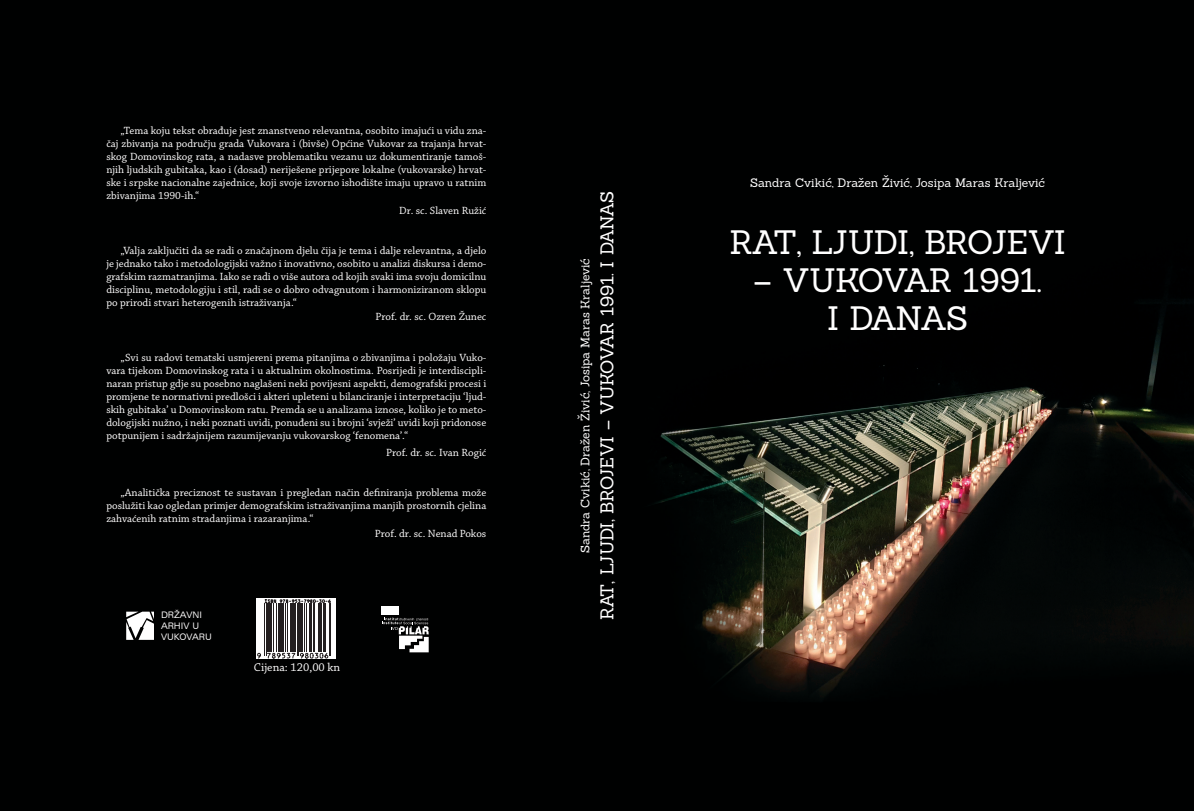
<style>
.page{position:relative;width:1194px;height:811px;background:#fff}
.page>*{position:absolute;margin:0;border:0;box-sizing:border-box;transform-origin:0 0}
.t1{font:33px/38px "Sanchez";letter-spacing:-.07em;color:#fff;text-align:center}
.t2{font:33px "Sanchez";letter-spacing:-.045em;color:#fff}
.t3{font:18px "Sanchez";letter-spacing:-.045em;color:#fff}
.t4{font:12px "Sanchez";letter-spacing:-.005em;color:#fff}
.t5{font:12px "Chaparral Pro";color:#fff}
.t6{font:11px/13px "Chaparral Pro";color:#fff;text-align:justify}
.t7{font:expanded 9px/10.8px "Zurich BT";color:#fff;scale:.87 1}
</style>
<div class="page">
<img style="left:0;top:0;width:1193px;height:811px">
<svg style="left:126px;top:611px;width:28px;height:29px"></svg>
<div style="left:381px;top:607px;width:18px;height:8px;background:#fff"></div>
<svg style="left:382px;top:617px;width:47px;height:35px"></svg>
<svg style="left:257px;top:599px;width:79px;height:60px"></svg>
<hr style="left:264px;top:603px;width:1px;height:53px;background:#231f20">
<hr style="left:266px;top:603px;width:1px;height:53px;background:#231f20">
<hr style="left:267px;top:603px;width:2px;height:49px;background:#231f20">
<hr style="left:270px;top:603px;width:1px;height:49px;background:#231f20">
<hr style="left:273px;top:603px;width:1px;height:49px;background:#231f20">
<hr style="left:276px;top:603px;width:1px;height:49px;background:#231f20">
<hr style="left:278px;top:603px;width:1px;height:49px;background:#231f20">
<hr style="left:279px;top:603px;width:2px;height:49px;background:#231f20">
<hr style="left:282px;top:603px;width:1px;height:49px;background:#231f20">
<hr style="left:285px;top:603px;width:1px;height:49px;background:#231f20">
<hr style="left:287px;top:603px;width:1px;height:49px;background:#231f20">
<hr style="left:290px;top:603px;width:1px;height:49px;background:#231f20">
<hr style="left:292px;top:603px;width:2px;height:49px;background:#231f20">
<hr style="left:294px;top:603px;width:2px;height:49px;background:#231f20">
<hr style="left:297px;top:603px;width:1px;height:53px;background:#231f20">
<hr style="left:298px;top:603px;width:1px;height:53px;background:#231f20">
<hr style="left:299px;top:603px;width:2px;height:49px;background:#231f20">
<hr style="left:302px;top:603px;width:1px;height:49px;background:#231f20">
<hr style="left:304px;top:603px;width:1px;height:49px;background:#231f20">
<hr style="left:306px;top:603px;width:1px;height:49px;background:#231f20">
<hr style="left:309px;top:603px;width:2px;height:49px;background:#231f20">
<hr style="left:313px;top:603px;width:1px;height:49px;background:#231f20">
<hr style="left:314px;top:603px;width:1px;height:49px;background:#231f20">
<hr style="left:318px;top:603px;width:1px;height:49px;background:#231f20">
<hr style="left:319px;top:603px;width:2px;height:49px;background:#231f20">
<hr style="left:323px;top:603px;width:1px;height:49px;background:#231f20">
<hr style="left:324px;top:603px;width:1px;height:49px;background:#231f20">
<hr style="left:325px;top:603px;width:1px;height:49px;background:#231f20">
<hr style="left:329px;top:603px;width:1px;height:53px;background:#231f20">
<hr style="left:330px;top:603px;width:1px;height:53px;background:#231f20">
<svg style="left:257px;top:652px;width:71px;height:7px"></svg>
<svg style="left:265px;top:599px;width:66px;height:4px"></svg>
<p class="t6" style="left:106px;top:125px;width:381px;text-indent:14px">„Tema koju tekst obrađuje jest znanstveno relevantna, osobito imajući u vidu zna&shy;čaj zbivanja na području grada Vukovara i (bivše) Općine Vukovar za trajanja hrvat&shy;skog Domovinskog rata, a nadasve problematiku vezanu uz dokumentiranje tamoš&shy;njih ljudskih gubitaka, kao i (dosad) neriješene prijepore lokalne (vukovarske) hrvat&shy;ske i srpske nacionalne zajednice, koji svoje izvorno ishodište imaju upravo u ratnim zbivanjima 1990-ih.“</p>
<p class="t6" style="left:399px;top:204px;width:89px">Dr. sc. Slaven Ružić</p>
<p class="t6" style="left:106px;top:244px;width:381px;text-indent:14px">„Valja zaključiti da se radi o značajnom djelu čija je tema i dalje relevantna, a djelo je jednako tako i metodologijski važno i inovativno, osobito u analizi diskursa i demo&shy;grafskim razmatranjima. Iako se radi o više autora od kojih svaki ima svoju domicilnu disciplinu, metodologiju i stil, radi se o dobro odvagnutom i harmoniziranom sklopu po prirodi stvari heterogenih istraživanja.“</p>
<p class="t6" style="left:375px;top:311px;width:112px">Prof. dr. sc. Ozren Žunec</p>
<p class="t6" style="left:106px;top:351px;width:381px;text-indent:14px">„Svi su radovi tematski usmjereni prema pitanjima o zbivanjima i položaju Vuko&shy;vara tijekom Domovinskog rata i u aktualnim okolnostima. Posrijedi je interdiscipli&shy;naran pristup gdje su posebno naglašeni neki povijesni aspekti, demografski procesi i promjene te normativni predlošci i akteri upleteni u bilanciranje i interpretaciju ‘ljud&shy;skih gubitaka’ u Domovinskom ratu. Premda se u analizama iznose, koliko je to meto&shy;dologijski nužno, i neki poznati uvidi, ponuđeni su i brojni ‘svježi’ uvidi koji pridonose potpunijem i sadržajnijem razumijevanju vukovarskog ‘fenomena’.“</p>
<p class="t6" style="left:386px;top:446px;width:102px">Prof. dr. sc. Ivan Rogić</p>
<p class="t6" style="left:106px;top:486px;width:381px;text-indent:14px">„Analitička preciznost te sustavan i pregledan način definiranja problema može poslužiti kao ogledan primjer demografskim istraživanjima manjih prostornih cjelina zahvaćenih ratnim stradanjima i razaranjima.“</p>
<p class="t6" style="left:375px;top:527px;width:113px">Prof. dr. sc. Nenad Pokos</p>
<p class="t7" style="left:161px;top:609px;width:49px">DRŽAVNI</p>
<p class="t7" style="left:161px;top:620px;width:60px">ARHIV U<br>VUKOVARU</p>
<p class="t5" style="left:254px;top:661px;width:88px">Cijena: 120,00 kn</p>
<p class="t4" style="left:577px;top:553px;width:296px;rotate:-90deg">Sandra Cvikić, Dražen Živić, Josipa Maras Kraljević</p>
<h2 class="t3" style="left:595px;top:620px;width:431px;rotate:-90deg">RAT, LJUDI, BROJEVI – VUKOVAR 1991. I DANAS</h2>
<p class="t4" style="left:750px;top:175px;width:296px">Sandra Cvikić, Dražen Živić, Josipa Maras Kraljević</p>
<h1 class="t2" style="left:729px;top:220px;width:338px">RAT, LJUDI, BROJEVI</h1>
<h1 class="t1" style="left:753px;top:261px;width:290px">– VUKOVAR 1991.<br>I DANAS</h1>
</div>
